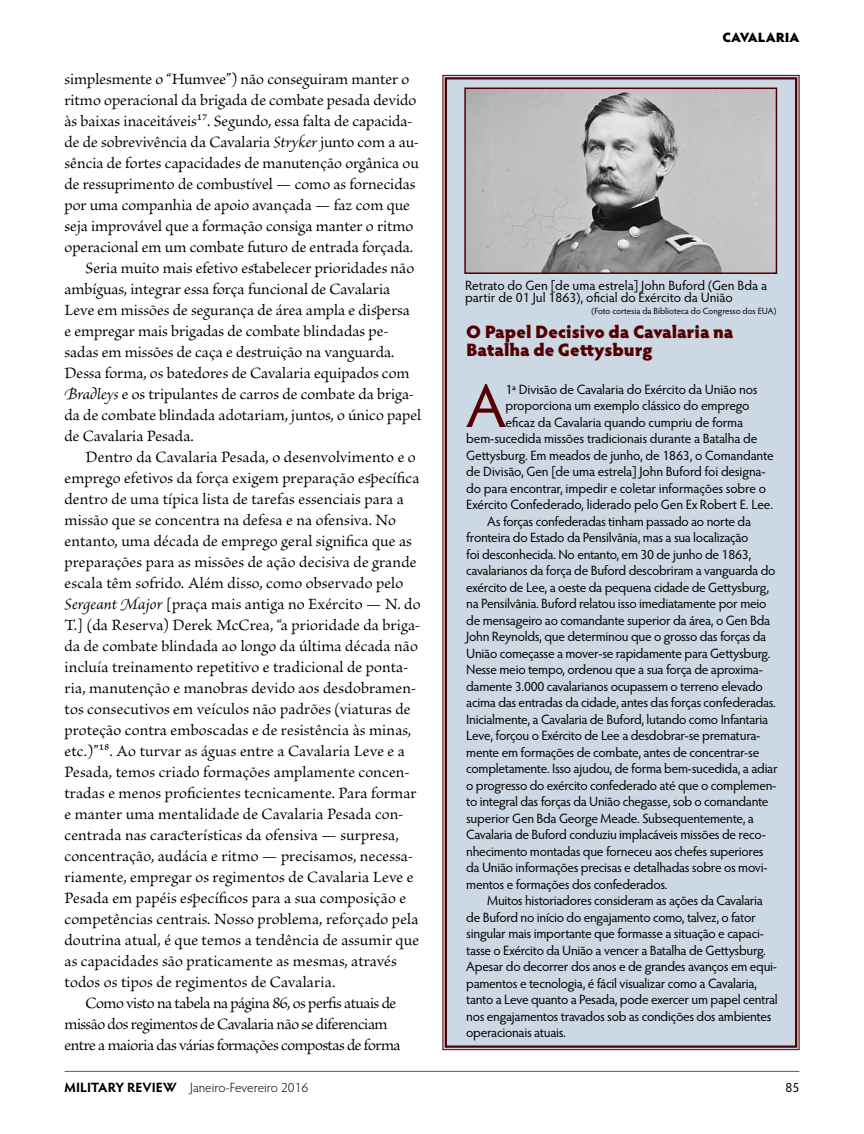
<style>
.page{position:relative;width:864px;height:1134px;background:#fff}
.page>*{position:absolute;margin:0;border:0;box-sizing:border-box;transform-origin:0 0}
.t1{font:61.65px "Hypatia Sans Pro";color:#540002}
.t2{font:900 18px/18px "Hypatia Sans Pro";letter-spacing:-.01em;color:#540002}
.t3{font:16.5px "Brioso Pro";letter-spacing:.005em;color:#000}
.t4{font:16.5px "Brioso Pro";letter-spacing:-.03em;color:#000}
.t5{font:16.5px "Brioso Pro";letter-spacing:-.035em;color:#000}
.t6{font:13.5px "Hypatia Sans Pro";letter-spacing:-.02em;color:#000}
.t7{font:13.5px/12px "Hypatia Sans Pro";color:#000}
.t8{font:300 13.5px "Hypatia Sans Pro";color:#000}
.t9{font:900 13.5px "Hypatia Sans Pro";letter-spacing:-.01em;color:#000}
.t10{font:9px "Hypatia Sans Pro";letter-spacing:-.005em;color:#000}
.s1{font-style:italic}
.s2{font-weight:700}
</style>
<div class="page">
<hr style="left:65px;top:1071px;width:734px;height:1px;background:#58595b">
<div style="left:442px;top:75px;width:358px;height:975px;background:#ccd8e3"></div>
<div style="left:445px;top:77px;width:352px;height:971px;border:2px solid #540002"></div>
<img style="left:467px;top:91px;width:307px;height:180px">
<div style="left:464px;top:88px;width:313px;height:186px;border:2px solid #540002"></div>
<p class="t3" style="left:64px;top:70px;width:346px">simplesmente o “Humvee”) não conseguiram manter o</p>
<p class="t3" style="left:64px;top:91px;width:353px">ritmo operacional da brigada de combate pesada devido</p>
<p class="t3" style="left:64px;top:112px;width:350px">às baixas inaceitáveis17. Segundo, essa falta de capacida-</p>
<p class="t3" style="left:64px;top:133px;width:356px">de de sobrevivência da Cavalaria <span class="s1">Stryker</span> junto com a au-</p>
<p class="t3" style="left:64px;top:154px;width:356px">sência de fortes capacidades de manutenção orgânica ou</p>
<p class="t3" style="left:64px;top:175px;width:353px">de ressuprimento de combustível — como as fornecidas</p>
<p class="t3" style="left:64px;top:196px;width:347px">por uma companhia de apoio avançada — faz com que</p>
<p class="t3" style="left:64px;top:217px;width:350px">seja improvável que a formação consiga manter o ritmo</p>
<p class="t3" style="left:64px;top:238px;width:350px">operacional em um combate futuro de entrada forçada.</p>
<p class="t3" style="left:86px;top:259px;width:330px">Seria muito mais efetivo estabelecer prioridades não</p>
<p class="t3" style="left:64px;top:280px;width:327px">ambíguas, integrar essa força funcional de Cavalaria</p>
<p class="t3" style="left:64px;top:301px;width:347px">Leve em missões de segurança de área ampla e dispersa</p>
<p class="t3" style="left:64px;top:322px;width:326px">e empregar mais brigadas de combate blindadas pe-</p>
<p class="t3" style="left:64px;top:343px;width:332px">sadas em missões de caça e destruição na vanguarda.</p>
<p class="t3" style="left:64px;top:364px;width:347px">Dessa forma, os batedores de Cavalaria equipados com</p>
<p class="t3" style="left:64px;top:385px;width:351px"><span class="s1">Bradleys</span> e os tripulantes de carros de combate da briga-</p>
<p class="t3" style="left:64px;top:406px;width:358px">da de combate blindada adotariam, juntos, o único papel</p>
<p class="t3" style="left:64px;top:427px;width:131px">de Cavalaria Pesada.</p>
<p class="t3" style="left:86px;top:448px;width:332px">Dentro da Cavalaria Pesada, o desenvolvimento e o</p>
<p class="t3" style="left:64px;top:469px;width:357px">emprego efetivos da força exigem preparação específica</p>
<p class="t3" style="left:64px;top:490px;width:341px">dentro de uma típica lista de tarefas essenciais para a</p>
<p class="t3" style="left:64px;top:511px;width:333px">missão que se concentra na defesa e na ofensiva. No</p>
<p class="t3" style="left:64px;top:532px;width:349px">entanto, uma década de emprego geral significa que as</p>
<p class="t3" style="left:64px;top:553px;width:353px">preparações para as missões de ação decisiva de grande</p>
<p class="t3" style="left:64px;top:574px;width:340px">escala têm sofrido. Além disso, como observado pelo</p>
<p class="t3" style="left:64px;top:595px;width:358px"><span class="s1">Sergeant Major</span> [praça mais antiga no Exército — N. do</p>
<p class="t3" style="left:64px;top:616px;width:357px">T.] (da Reserva) Derek McCrea, “a prioridade da briga-</p>
<p class="t3" style="left:64px;top:637px;width:355px">da de combate blindada ao longo da última década não</p>
<p class="t3" style="left:64px;top:658px;width:346px">incluía treinamento repetitivo e tradicional de ponta-</p>
<p class="t3" style="left:64px;top:679px;width:353px">ria, manutenção e manobras devido aos desdobramen-</p>
<p class="t3" style="left:64px;top:700px;width:348px">tos consecutivos em veículos não padrões (viaturas de</p>
<p class="t3" style="left:64px;top:721px;width:348px">proteção contra emboscadas e de resistência às minas,</p>
<p class="t3" style="left:64px;top:742px;width:342px">etc.)”18. Ao turvar as águas entre a Cavalaria Leve e a</p>
<p class="t3" style="left:64px;top:763px;width:347px">Pesada, temos criado formações amplamente concen-</p>
<p class="t3" style="left:64px;top:784px;width:354px">tradas e menos proficientes tecnicamente. Para formar</p>
<p class="t3" style="left:64px;top:805px;width:341px">e manter uma mentalidade de Cavalaria Pesada con-</p>
<p class="t3" style="left:64px;top:826px;width:336px">centrada nas características da ofensiva — surpresa,</p>
<p class="t3" style="left:64px;top:847px;width:350px">concentração, audácia e ritmo — precisamos, necessa-</p>
<p class="t3" style="left:64px;top:868px;width:350px">riamente, empregar os regimentos de Cavalaria Leve e</p>
<p class="t3" style="left:64px;top:889px;width:343px">Pesada em papéis específicos para a sua composição e</p>
<p class="t3" style="left:64px;top:910px;width:356px">competências centrais. Nosso problema, reforçado pela</p>
<p class="t3" style="left:64px;top:931px;width:356px">doutrina atual, é que temos a tendência de assumir que</p>
<p class="t3" style="left:64px;top:952px;width:334px">as capacidades são praticamente as mesmas, através</p>
<p class="t3" style="left:64px;top:973px;width:272px">todos os tipos de regimentos de Cavalaria.</p>
<p class="t4" style="left:86px;top:994px;width:312px">Como visto na tabela na página 86, os perfis atuais de</p>
<p class="t4" style="left:64px;top:1015px;width:325px">missão dos regimentos de Cavalaria não se diferenciam</p>
<p class="t5" style="left:64px;top:1036px;width:338px">entre a maioria das várias formações compostas de forma</p>
<p class="t9" style="left:722px;top:27px;width:79px">CAVALARIA</p>
<p class="t7" style="left:465px;top:279px;width:304px">Retrato do Gen [de uma estrela] John Buford (Gen Bda a partir de 01 Jul 1863), oficial do Exército da União</p>
<p class="t10" style="left:592px;top:305px;width:186px">(Foto cortesia da Biblioteca do Congresso dos EUA)</p>
<p class="t2" style="left:466px;top:322px;width:269px">O Papel Decisivo da Cavalaria na<br>Batalha de Gettysburg</p>
<h1 class="t1" style="left:466px;top:365px;width:41px">A</h1>
<p class="t6" style="left:505px;top:380px;width:254px">1a Divisão de Cavalaria do Exército da União nos</p>
<p class="t6" style="left:505px;top:397px;width:246px">proporciona um exemplo clássico do emprego</p>
<p class="t6" style="left:505px;top:413px;width:239px">eficaz da Cavalaria quando cumpriu de forma</p>
<p class="t6" style="left:466px;top:430px;width:293px">bem-sucedida missões tradicionais durante a Batalha de</p>
<p class="t6" style="left:466px;top:446px;width:309px">Gettysburg. Em meados de junho, de 1863, o Comandante</p>
<p class="t6" style="left:466px;top:463px;width:301px">de Divisão, Gen [de uma estrela] John Buford foi designa-</p>
<p class="t6" style="left:466px;top:479px;width:301px">do para encontrar, impedir e coletar informações sobre o</p>
<p class="t6" style="left:466px;top:496px;width:308px">Exército Confederado, liderado pelo Gen Ex Robert E. Lee.</p>
<p class="t6" style="left:487px;top:512px;width:265px">As forças confederadas tinham passado ao norte da</p>
<p class="t6" style="left:466px;top:529px;width:284px">fronteira do Estado da Pensilvânia, mas a sua localização</p>
<p class="t6" style="left:466px;top:545px;width:287px">foi desconhecida. No entanto, em 30 de junho de 1863,</p>
<p class="t6" style="left:466px;top:562px;width:311px">cavalarianos da força de Buford descobriram a vanguarda do</p>
<p class="t6" style="left:466px;top:578px;width:304px">exército de Lee, a oeste da pequena cidade de Gettysburg,</p>
<p class="t6" style="left:466px;top:595px;width:302px">na Pensilvânia. Buford relatou isso imediatamente por meio</p>
<p class="t6" style="left:466px;top:611px;width:305px">de mensageiro ao comandante superior da área, o Gen Bda</p>
<p class="t6" style="left:466px;top:628px;width:302px">John Reynolds, que determinou que o grosso das forças da</p>
<p class="t6" style="left:466px;top:644px;width:306px">União começasse a mover-se rapidamente para Gettysburg.</p>
<p class="t6" style="left:466px;top:661px;width:298px">Nesse meio tempo, ordenou que a sua força de aproxima-</p>
<p class="t6" style="left:466px;top:677px;width:298px">damente 3.000 cavalarianos ocupassem o terreno elevado</p>
<p class="t6" style="left:466px;top:694px;width:311px">acima das entradas da cidade, antes das forças confederadas.</p>
<p class="t6" style="left:466px;top:710px;width:303px">Inicialmente, a Cavalaria de Buford, lutando como Infantaria</p>
<p class="t6" style="left:466px;top:727px;width:296px">Leve, forçou o Exército de Lee a desdobrar-se prematura-</p>
<p class="t6" style="left:466px;top:743px;width:295px">mente em formações de combate, antes de concentrar-se</p>
<p class="t6" style="left:466px;top:760px;width:313px">completamente. Isso ajudou, de forma bem-sucedida, a adiar</p>
<p class="t6" style="left:466px;top:776px;width:312px">o progresso do exército confederado até que o complemen-</p>
<p class="t6" style="left:466px;top:793px;width:304px">to integral das forças da União chegasse, sob o comandante</p>
<p class="t6" style="left:466px;top:809px;width:289px">superior Gen Bda George Meade. Subsequentemente, a</p>
<p class="t6" style="left:466px;top:826px;width:301px">Cavalaria de Buford conduziu implacáveis missões de reco-</p>
<p class="t6" style="left:466px;top:842px;width:299px">nhecimento montadas que forneceu aos chefes superiores</p>
<p class="t6" style="left:466px;top:859px;width:303px">da União informações precisas e detalhadas sobre os movi-</p>
<p class="t6" style="left:466px;top:875px;width:203px">mentos e formações dos confederados.</p>
<p class="t6" style="left:487px;top:892px;width:277px">Muitos historiadores consideram as ações da Cavalaria</p>
<p class="t6" style="left:466px;top:908px;width:291px">de Buford no início do engajamento como, talvez, o fator</p>
<p class="t6" style="left:466px;top:925px;width:299px">singular mais importante que formasse a situação e capaci-</p>
<p class="t6" style="left:466px;top:941px;width:301px">tasse o Exército da União a vencer a Batalha de Gettysburg.</p>
<p class="t6" style="left:466px;top:958px;width:312px">Apesar do decorrer dos anos e de grandes avanços em equi-</p>
<p class="t6" style="left:466px;top:974px;width:292px">pamentos e tecnologia, é fácil visualizar como a Cavalaria,</p>
<p class="t6" style="left:466px;top:991px;width:313px">tanto a Leve quanto a Pesada, pode exercer um papel central</p>
<p class="t6" style="left:466px;top:1007px;width:307px">nos engajamentos travados sob as condições dos ambientes</p>
<p class="t6" style="left:466px;top:1024px;width:101px">operacionais atuais.</p>
<p class="t8" style="left:64px;top:1079px;width:245px"><span class="s2">MILITARY REVIEW</span> Janeiro-Fevereiro 2016</p>
<p class="t6" style="left:786px;top:1078px;width:15px">85</p>
</div>
